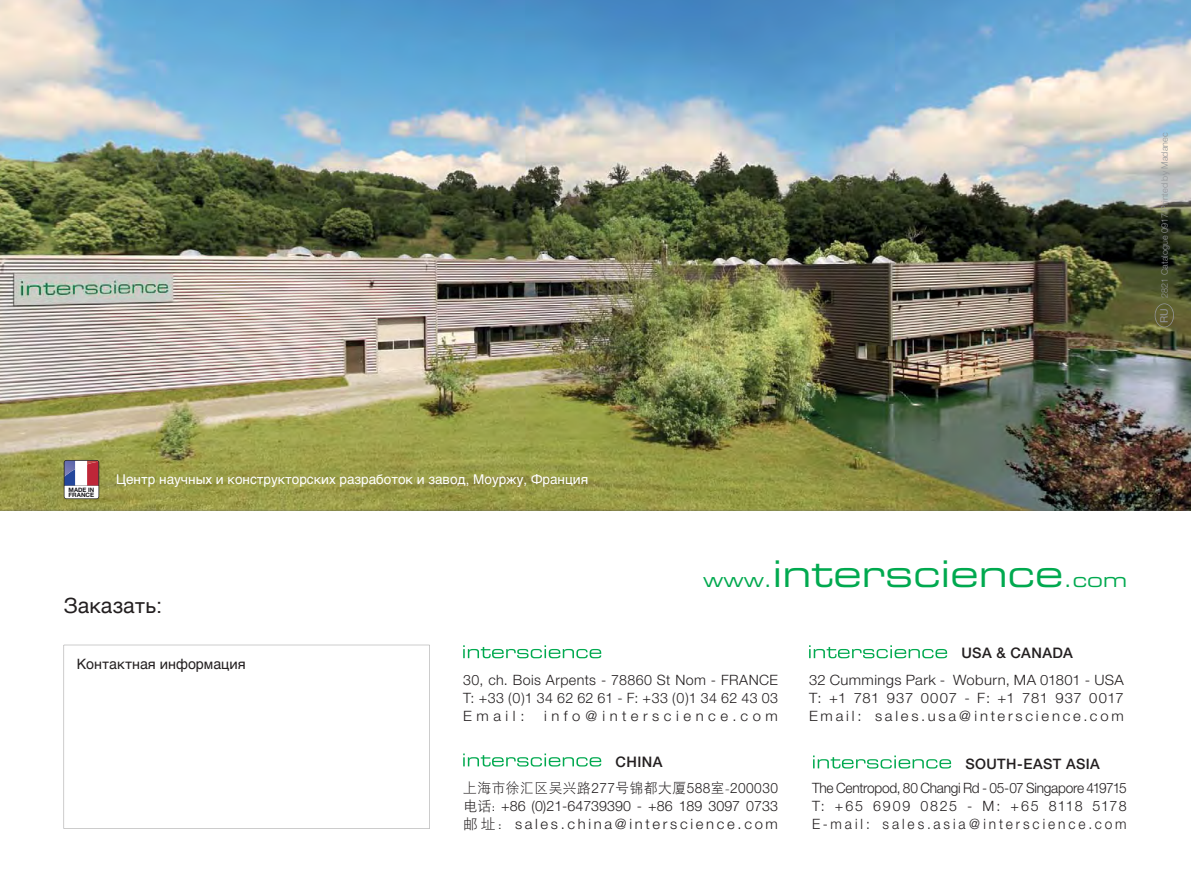
<style>
.page{position:relative;width:1191px;height:893px;background:#fff}
.page>*{position:absolute;margin:0;border:0;box-sizing:border-box;transform-origin:0 0}
.t1{font:36.75px "Eurostile Extended Two";color:#00a94f}
.t2{font:21px "Helvetica";color:#231f20}
.t3{font:500 14.55px "Helvetica Neue";letter-spacing:.03em;color:#231f20}
.t4{font:500 14.4px "Helvetica Neue";letter-spacing:.025em;color:#231f20}
.t5{font:300 14.25px/18px "Helvetica Neue";letter-spacing:.17em;color:#231f20;text-align:justify}
.t6{font:300 14.25px/18px "Helvetica Neue";letter-spacing:.17em;color:#231f20;text-align:justify;scale:.96 1}
.t7{font:300 14.25px/18px "Helvetica Neue";letter-spacing:.17em;color:#231f20;text-align:justify;scale:1.04 1}
.t8{font:14.25px "DFP Hei W3 G Bpc EUC H";letter-spacing:.04em;color:#231f20;scale:.96 1}
.t9{font:300 14.25px "Helvetica Neue";letter-spacing:.305em;color:#231f20;scale:1.04 1}
.t10{font:14.25px "Helvetica";color:#231f20}
.t11{font:13.5px "Helvetica";color:#fff}
.t12{font:10.5px "Helvetica Neue";color:#939598}
.t13{font:300 9px "Helvetica Neue";color:#939598}
.t14{font:700 6px/5.6px "Helvetica Neue";color:#18171b}
.s1{font-size:19.5px}
.s2{font-family:"Helvetica Neue";font-weight:300}
.s3{font-family:"DFP Hei W3 G Bpc EUC H";font-weight:400}
</style>
<div class="page">
<img style="left:0;top:0;width:1191px;height:510px">
<svg style="left:463px;top:645px;width:138px;height:13px"></svg>
<svg style="left:813px;top:755px;width:138px;height:13px"></svg>
<svg style="left:809px;top:645px;width:138px;height:13px"></svg>
<svg style="left:463px;top:753px;width:138px;height:13px"></svg>
<svg style="left:64px;top:645px;width:365px;height:184px"></svg>
<svg style="left:1154px;top:303px;width:20px;height:24px"></svg>
<svg style="left:64px;top:460px;width:35px;height:39px"></svg>
<p class="t13" style="left:1161px;top:298px;width:167px;rotate:-90deg">2821 Catalogue 0917 Printed by Madanec</p>
<p class="t12" style="left:1160px;top:323px;width:16px;rotate:-90deg">RU</p>
<p class="t14" style="left:69px;top:487px;width:27px">MADE IN<br>FRANCE</p>
<p class="t11" style="left:116px;top:474px;width:473px">Центр научных и конструкторских разработок и завод, Моуржу, Франция</p>
<h2 class="t2" style="left:64px;top:597px;width:99px">Заказать:</h2>
<h1 class="t1" style="left:703px;top:561px;width:425px"><span class="s1">www.</span>interscience<span class="s1">.com</span></h1>
<p class="t10" style="left:77px;top:658px;width:170px">Контактная информация</p>
<p class="t5" style="left:463px;top:673px;width:316px">30, ch. Bois Arpents - 78860 St Nom - FRANCE T: +33 (0)1 34 62 62 61 - F: +33 (0)1 34 62 43 03<br>Email:</p>
<p class="t9" style="left:544px;top:711px;width:226px">info@interscience.com</p>
<p class="t3" style="left:615px;top:756px;width:49px">CHINA</p>
<p class="t8" style="left:463px;top:783px;width:329px">上海市徐汇区吴兴路<span class="s2">277</span>号锦都大厦<span class="s2">588</span>室-<span class="s2">200030</span></p>
<p class="t5" style="left:463px;top:799px;width:316px"><span class="s3">电话:</span> +86 (0)21-64739390 - +86 189 3097 0733<span class="s3">邮址:</span> sales.china@interscience.com</p>
<p class="t3" style="left:961px;top:648px;width:113px">USA &amp; CANADA</p>
<p class="t7" style="left:809px;top:673px;width:304px">32 Cummings Park - Woburn, MA 01801 - USA T: +1 781 937 0007 - F: +1 781 937 0017<br>Email: sales.usa@interscience.com</p>
<p class="t4" style="left:965px;top:758px;width:136px">SOUTH-EAST ASIA</p>
<p class="t6" style="left:812px;top:781px;width:329px">The Centropod, 80 Changi Rd - 05-07 Singapore 419715<br>T: +65 6909 0825 - M: +65 8118 5178<br>E-mail: sales.asia@interscience.com</p>
</div>
